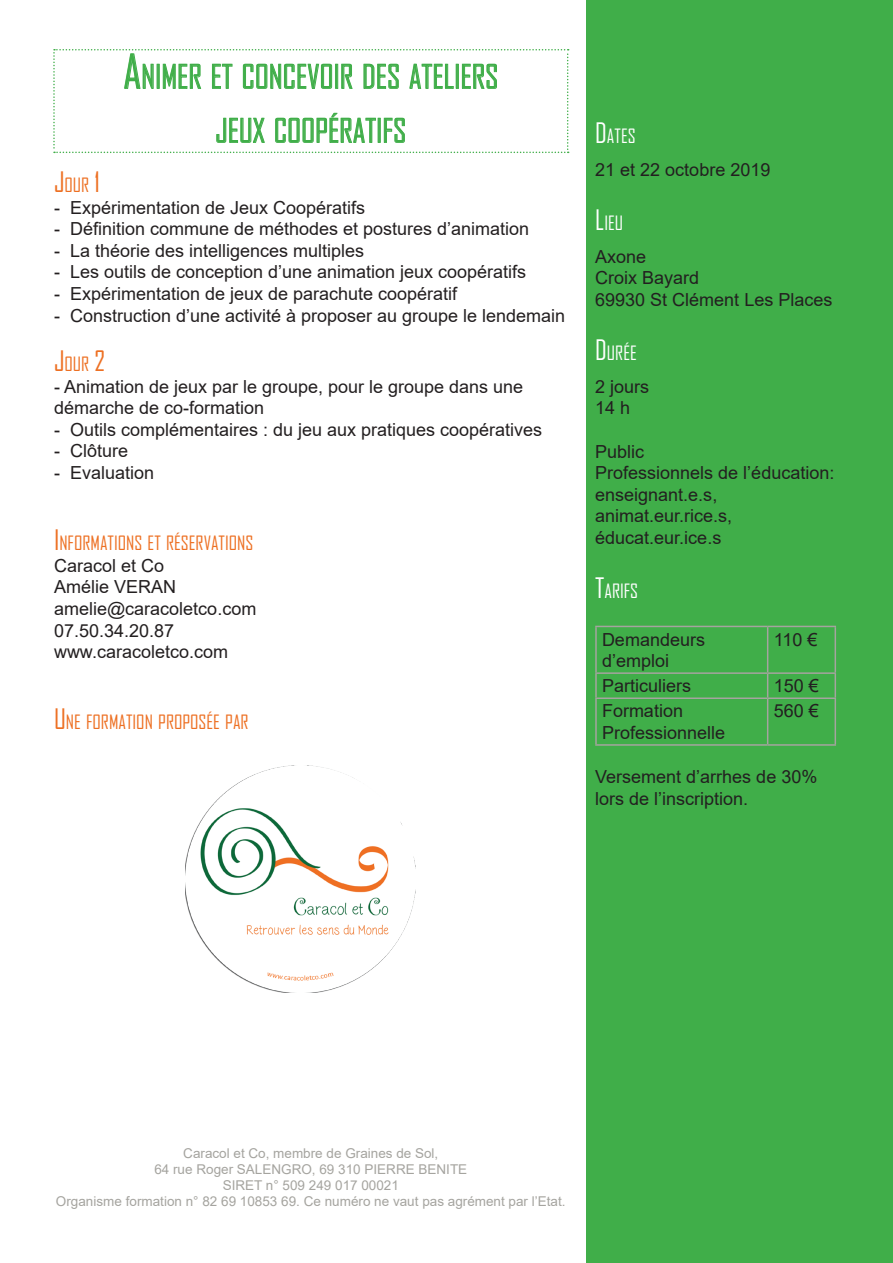
<style>
.page{position:relative;width:893px;height:1263px;background:#fff}
.page>*{position:absolute;margin:0;border:0;box-sizing:border-box;transform-origin:0 0}
.t1{font:31.5px/54px "Agency FB";color:#40ae49;text-align:center}
.t2{font:18.9px "Agency FB";color:#ed7023}
.t3{font:18.9px "Agency FB";color:#fff}
.t4{font:18px/21.6px "Arial";color:#231f20}
.t5{font:13.5px/16.2px "Arial";color:#a5a49f;text-align:center}
.s1{font-size:45px}
.s2{font-size:27px}
</style>
<div class="page">
<div style="left:587px;top:0;width:306px;height:1263px;background:#40ae49"></div>
<hr style="left:595px;top:626px;width:173px;height:1px;background:#a5a49f">
<hr style="left:595px;top:627px;width:2px;height:45px;background:#a5a49f">
<hr style="left:768px;top:626px;width:68px;height:1px;background:#a5a49f">
<hr style="left:767px;top:627px;width:1px;height:45px;background:#a5a49f">
<hr style="left:834px;top:627px;width:2px;height:45px;background:#a5a49f">
<hr style="left:595px;top:672px;width:173px;height:2px;background:#a5a49f">
<hr style="left:595px;top:674px;width:2px;height:23px;background:#a5a49f">
<hr style="left:768px;top:672px;width:68px;height:2px;background:#a5a49f">
<svg style="left:767px;top:674px;width:1px;height:23px"></svg>
<hr style="left:834px;top:674px;width:2px;height:23px;background:#a5a49f">
<hr style="left:595px;top:697px;width:173px;height:2px;background:#a5a49f">
<hr style="left:595px;top:699px;width:2px;height:45px;background:#a5a49f">
<hr style="left:768px;top:697px;width:68px;height:2px;background:#a5a49f">
<hr style="left:767px;top:699px;width:1px;height:45px;background:#a5a49f">
<hr style="left:834px;top:699px;width:2px;height:45px;background:#a5a49f">
<hr style="left:595px;top:744px;width:173px;height:2px;background:#a5a49f">
<hr style="left:768px;top:744px;width:68px;height:2px;background:#a5a49f">
<svg style="left:53px;top:49px;width:516px;height:104px"></svg>
<img style="left:186px;top:765px;width:229px;height:227px">
<h1 class="t1" style="left:123px;top:49px;width:377px"><span class="s1">A</span>NIMER ET CONCEVOIR DES ATELIERS<br>JEUX COOPÉRATIFS</h1>
<p class="t2" style="left:54px;top:173px;width:48px"><span class="s2">J</span>OUR <span class="s2">1</span></p>
<p class="t4" style="left:54px;top:196px;width:313px">- Expérimentation de Jeux Coopératifs</p>
<p class="t4" style="left:54px;top:218px;width:477px">- Définition commune de méthodes et postures d’animation</p>
<p class="t4" style="left:54px;top:239px;width:312px">- La théorie des intelligences multiples</p>
<p class="t4" style="left:54px;top:261px;width:474px">- Les outils de conception d’une animation jeux coopératifs</p>
<p class="t4" style="left:54px;top:283px;width:405px">- Expérimentation de jeux de parachute coopératif</p>
<p class="t4" style="left:54px;top:304px;width:513px">- Construction d’une activité à proposer au groupe le lendemain</p>
<p class="t2" style="left:54px;top:352px;width:53px"><span class="s2">J</span>OUR <span class="s2">2</span></p>
<p class="t4" style="left:54px;top:375px;width:471px">- Animation de jeux par le groupe, pour le groupe dans une démarche de co-formation</p>
<p class="t4" style="left:54px;top:419px;width:490px">- Outils complémentaires : du jeu aux pratiques coopératives</p>
<p class="t4" style="left:54px;top:440px;width:76px">- Clôture</p>
<p class="t4" style="left:54px;top:462px;width:102px">- Evaluation</p>
<p class="t2" style="left:54px;top:531px;width:201px"><span class="s2">I</span> NFORMATIONS ET RÉSERVATIONS</p>
<p class="t4" style="left:54px;top:554px;width:204px">Caracol et Co<br>Amélie VERAN amelie@caracoletco.com<br>07.50.34.20.87 www.caracoletco.com</p>
<p class="t2" style="left:54px;top:711px;width:196px"><span class="s2">U</span> NE FORMATION PROPOSÉE PAR</p>
<p class="t3" style="left:595px;top:124px;width:42px"><span class="s2">D</span>ATES</p>
<p class="t4" style="left:595px;top:158px;width:177px">21 et 22 octobre 2019</p>
<p class="t3" style="left:595px;top:211px;width:29px"><span class="s2">L</span>IEU</p>
<p class="t4" style="left:595px;top:245px;width:239px">Axone<br>Croix Bayard<br>69930 St Clément Les Places</p>
<p class="t3" style="left:595px;top:341px;width:43px"><span class="s2">D</span>URÉE</p>
<p class="t4" style="left:595px;top:376px;width:56px">2 jours<br>14 h</p>
<p class="t4" style="left:595px;top:440px;width:241px">Public<br>Professionnels de l’éducation: enseignant.e.s, animat.eur.rice.s, éducat.eur.ice.s</p>
<p class="t3" style="left:595px;top:579px;width:44px"><span class="s2">T</span>ARIFS</p>
<p class="t4" style="left:602px;top:628px;width:105px">Demandeurs d’emploi</p>
<p class="t4" style="left:774px;top:628px;width:45px">110 €</p>
<p class="t4" style="left:602px;top:675px;width:91px">Particuliers</p>
<p class="t4" style="left:774px;top:675px;width:47px">150 €</p>
<p class="t4" style="left:602px;top:700px;width:125px">Formation<br>Professionnelle</p>
<p class="t4" style="left:774px;top:700px;width:47px">560 €</p>
<p class="t4" style="left:595px;top:766px;width:224px">Versement d’arrhes de 30% lors de l’inscription.</p>
<p class="t5" style="left:56px;top:1145px;width:511px">Caracol et Co, membre de Graines de Sol,<br>64 rue Roger SALENGRO, 69 310 PIERRE BENITE<br>SIRET n° 509 249 017 00021<br>Organisme formation n° 82 69 10853 69. Ce numéro ne vaut pas agrément par l’Etat.</p>
</div>
